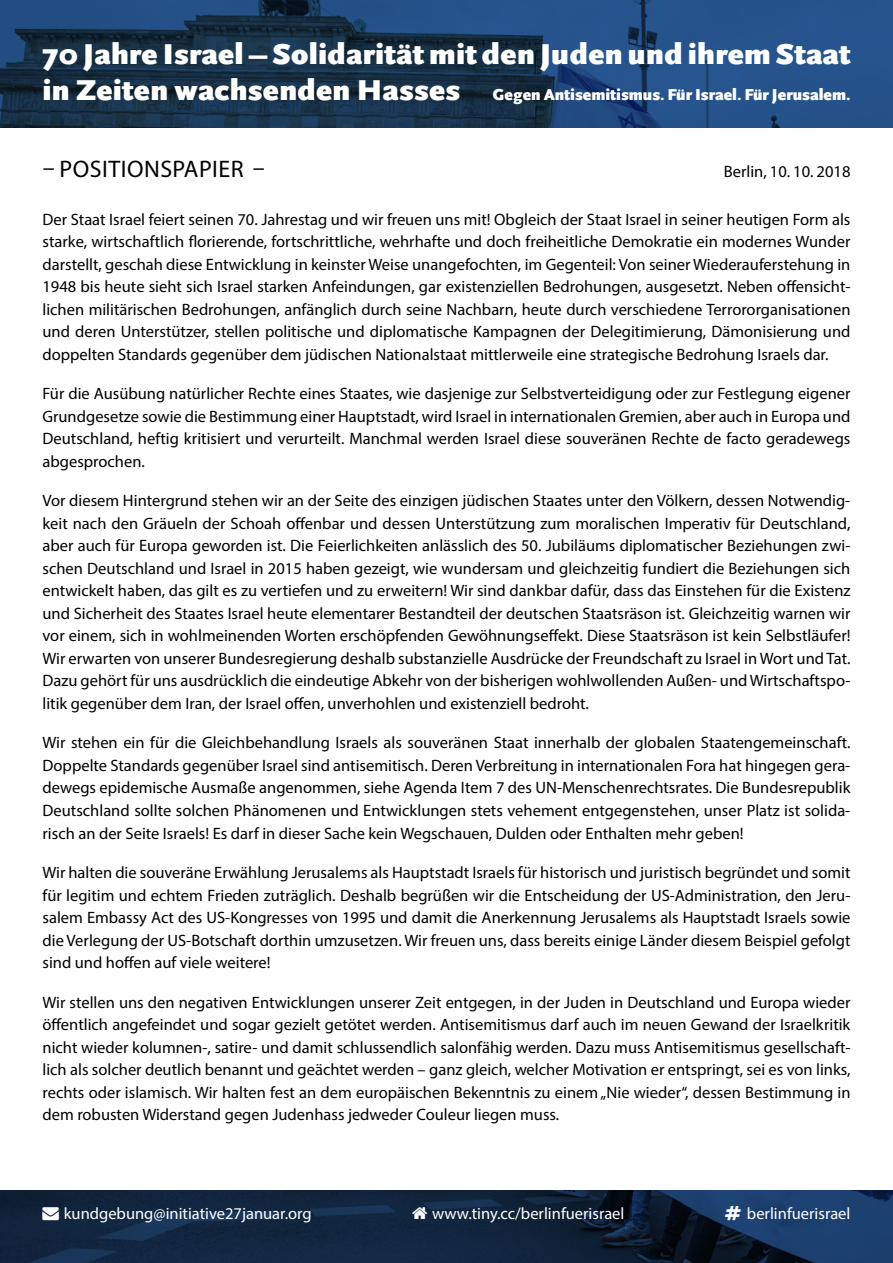
<style>
.page{position:relative;width:893px;height:1263px;background:#fff}
.page>*{position:absolute;margin:0;border:0;box-sizing:border-box;transform-origin:0 0}
.t1{font:900 30px "Scala Sans";letter-spacing:.01em;color:#fff}
.t2{font:24px "Myriad Pro";letter-spacing:.02em;color:#000}
.t3{font:16.5px/22.5px "Myriad Pro";color:#000;text-align:justify}
.t4{font:16.5px "Myriad Pro";color:#fff}
.t5{font:900 16.5px "Scala Sans";color:#fff}
.s1{font-size:30px}
</style>
<div class="page">
<svg style="left:0;top:0;width:893px;height:128px;background:#1d3f66"></svg>
<svg style="left:0;top:1191px;width:893px;height:72px;background:#122843"></svg>
<svg style="left:412px;top:1207px;width:15px;height:12px"></svg>
<svg style="left:725px;top:1206px;width:16px;height:14px"></svg>
<h1 class="t1" style="left:43px;top:38px;width:809px">70 Jahre Israel – Solidarität mit den Juden und ihrem Staat</h1>
<p class="t5" style="left:43px;top:86px;width:809px"><span class="s1">in Zeiten wachsenden Hasses</span> Gegen Antisemitismus. Für Israel. Für Jerusalem.</p>
<h2 class="t2" style="left:43px;top:154px;width:224px">– POSITIONSPAPIER –</h2>
<p class="t3" style="left:724px;top:160px;width:128px">Berlin, 10. 10. 2018</p>
<p class="t3" style="left:43px;top:208px;width:809px">Der Staat Israel feiert seinen 70. Jahrestag und wir freuen uns mit! Obgleich der Staat Israel in seiner heutigen Form als starke, wirtschaftlich florierende, fortschrittliche, wehrhafte und doch freiheitliche Demokratie ein modernes Wunder darstellt, geschah diese Entwicklung in keinster Weise unangefochten, im Gegenteil: Von seiner Wiederauferstehung in 1948 bis heute sieht sich Israel starken Anfeindungen, gar existenziellen Bedrohungen, ausgesetzt. Neben offensicht&shy;lichen militärischen Bedrohungen, anfänglich durch seine Nachbarn, heute durch verschiedene Terrororganisationen und deren Unterstützer, stellen politische und diplomatische Kampagnen der Delegitimierung, Dämonisierung und doppelten Standards gegenüber dem jüdischen Nationalstaat mittlerweile eine strategische Bedrohung Israels dar.</p>
<p class="t3" style="left:43px;top:382px;width:809px">Für die Ausübung natürlicher Rechte eines Staates, wie dasjenige zur Selbstverteidigung oder zur Festlegung eigener Grundgesetze sowie die Bestimmung einer Hauptstadt, wird Israel in internationalen Gremien, aber auch in Europa und Deutschland, heftig kritisiert und verurteilt. Manchmal werden Israel diese souveränen Rechte de facto geradewegs abgesprochen.</p>
<p class="t3" style="left:43px;top:489px;width:809px">Vor diesem Hintergrund stehen wir an der Seite des einzigen jüdischen Staates unter den Völkern, dessen Notwendig&shy;keit nach den Gräueln der Schoah offenbar und dessen Unterstützung zum moralischen Imperativ für Deutschland, aber auch für Europa geworden ist. Die Feierlichkeiten anlässlich des 50. Jubiläums diplomatischer Beziehungen zwi&shy;schen Deutschland und Israel in 2015 haben gezeigt, wie wundersam und gleichzeitig fundiert die Beziehungen sich entwickelt haben, das gilt es zu vertiefen und zu erweitern! Wir sind dankbar dafür, dass das Einstehen für die Existenz und Sicherheit des Staates Israel heute elementarer Bestandteil der deutschen Staatsräson ist. Gleichzeitig warnen wir vor einem, sich in wohlmeinenden Worten erschöpfenden Gewöhnungseffekt. Diese Staatsräson ist kein Selbstläufer!<br>Wir erwarten von unserer Bundesregierung deshalb substanzielle Ausdrücke der Freundschaft zu Israel in Wort und Tat.<br>Dazu gehört für uns ausdrücklich die eindeutige Abkehr von der bisherigen wohlwollenden Außen- und Wirtschaftspo&shy;litik gegenüber dem Iran, der Israel offen, unverhohlen und existenziell bedroht.</p>
<p class="t3" style="left:43px;top:731px;width:809px">Wir stehen ein für die Gleichbehandlung Israels als souveränen Staat innerhalb der globalen Staatengemeinschaft.<br>Doppelte Standards gegenüber Israel sind antisemitisch. Deren Verbreitung in internationalen Fora hat hingegen gera&shy;dewegs epidemische Ausmaße angenommen, siehe Agenda Item 7 des UN-Menschenrechtsrates. Die Bundesrepublik Deutschland sollte solchen Phänomenen und Entwicklungen stets vehement entgegenstehen, unser Platz ist solida&shy;risch an der Seite Israels! Es darf in dieser Sache kein Wegschauen, Dulden oder Enthalten mehr geben!</p>
<p class="t3" style="left:43px;top:861px;width:809px">Wir halten die souveräne Erwählung Jerusalems als Hauptstadt Israels für historisch und juristisch begründet und somit für legitim und echtem Frieden zuträglich. Deshalb begrüßen wir die Entscheidung der US-Administration, den Jeru&shy;salem Embassy Act des US-Kongresses von 1995 und damit die Anerkennung Jerusalems als Hauptstadt Israels sowie die Verlegung der US-Botschaft dorthin umzusetzen. Wir freuen uns, dass bereits einige Länder diesem Beispiel gefolgt sind und hoffen auf viele weitere!</p>
<p class="t3" style="left:43px;top:990px;width:809px">Wir stellen uns den negativen Entwicklungen unserer Zeit entgegen, in der Juden in Deutschland und Europa wieder öffentlich angefeindet und sogar gezielt getötet werden. Antisemitismus darf auch im neuen Gewand der Israelkritik nicht wieder kolumnen-, satire- und damit schlussendlich salonfähig werden. Dazu muss Antisemitismus gesellschaft&shy;lich als solcher deutlich benannt und geächtet werden – ganz gleich, welcher Motivation er entspringt, sei es von links, rechts oder islamisch. Wir halten fest an dem europäischen Bekenntnis zu einem „Nie wieder“, dessen Bestimmung in dem robusten Widerstand gegen Judenhass jedweder Couleur liegen muss.</p>
<p class="t4" style="left:43px;top:1203px;width:271px">→ kundgebung@initiative27januar.org</p>
<p class="t4" style="left:432px;top:1203px;width:194px">www.tiny.cc/berlinfuerisrael</p>
<p class="t4" style="left:747px;top:1203px;width:105px">berlinfuerisrael</p>
</div>
